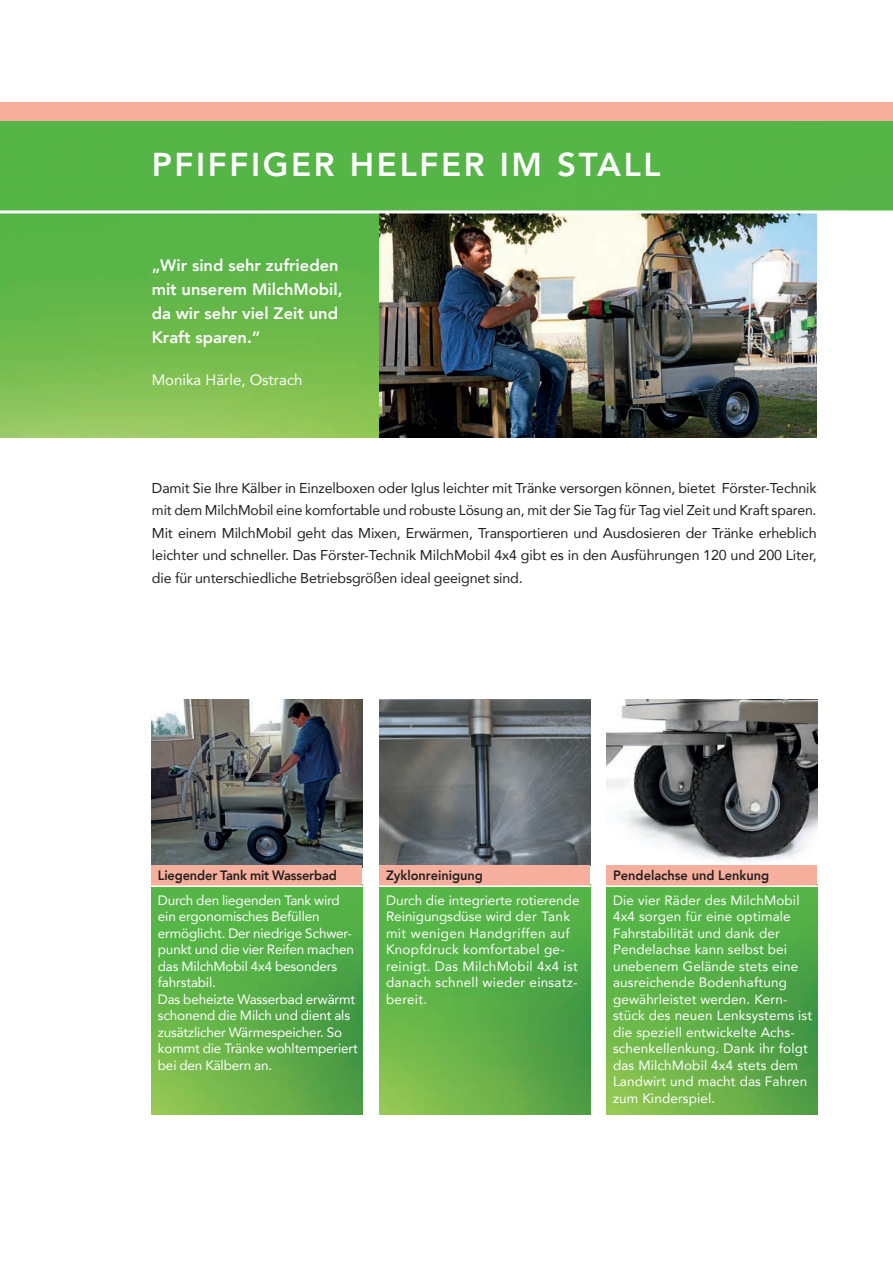
<style>
.page{position:relative;width:893px;height:1263px;background:#fff}
.page>*{position:absolute;margin:0;border:0;box-sizing:border-box;transform-origin:0 0}
.t1{font:800 33px "Avenir LT Com";letter-spacing:.08em;color:#fff}
.t2{font:800 16.5px/24px "Avenir LT Com";color:#fff}
.t3{font:15px "Avenir LT Com";color:#fff}
.t4{font:14.25px/22.5px "Avenir LT Com";letter-spacing:-.01em;color:#231f20;text-align:justify}
.t5{font:13.5px/16.5px "Avenir LT Com";letter-spacing:.01em;color:#fff}
.t6{font:13.5px/16.5px "Avenir LT Com";letter-spacing:-.01em;color:#fff}
.t7{font:800 13.5px "Avenir LT Com";color:#231f20;scale:.95 1}
</style>
<div class="page">
<img style="left:0;top:121px;width:893px;height:317px">
<div style="left:0;top:102px;width:893px;height:19px;background:#f6af9c"></div>
<img style="left:379px;top:213px;width:438px;height:225px">
<hr style="left:0;top:210px;width:893px;height:3px;background:#fff">
<div style="left:817px;top:213px;width:76px;height:240px;background:#fff"></div>
<img style="left:152px;top:887px;width:210px;height:227px">
<img style="left:607px;top:887px;width:210px;height:227px">
<img style="left:380px;top:887px;width:210px;height:227px">
<img style="left:607px;top:700px;width:210px;height:164px">
<img style="left:152px;top:700px;width:210px;height:165px">
<img style="left:380px;top:700px;width:210px;height:165px">
<div style="left:152px;top:865px;width:210px;height:21px;background:#f6af9c"></div>
<div style="left:607px;top:865px;width:210px;height:21px;background:#f6af9c"></div>
<div style="left:380px;top:865px;width:210px;height:21px;background:#f6af9c"></div>
<hr style="left:147px;top:885px;width:675px;height:2px;background:#fff">
<h1 class="t1" style="left:152px;top:145px;width:510px">PFIFFIGER HELFER IM STALL</h1>
<p class="t2" style="left:152px;top:253px;width:193px">„Wir sind sehr zufrieden mit unserem MilchMobil, da wir sehr viel Zeit und<br>Kraft sparen.“</p>
<p class="t3" style="left:152px;top:370px;width:152px">Monika Härle, Ostrach</p>
<p class="t4" style="left:152px;top:476px;width:666px">Damit Sie Ihre Kälber in Einzelboxen oder Iglus leichter mit Tränke versorgen können, bietet Förster-Technik mit dem MilchMobil eine komfortable und robuste Lösung an, mit der Sie Tag für Tag viel Zeit und Kraft sparen.<br>Mit einem MilchMobil geht das Mixen, Erwärmen, Transportieren und Ausdosieren der Tränke erheblich leichter und schneller. Das Förster-Technik MilchMobil 4x4 gibt es in den Ausführungen 120 und 200 Liter, die für unterschiedliche Betriebsgrößen ideal geeignet sind.</p>
<p class="t7" style="left:158px;top:867px;width:190px">Liegender Tank mit Wasserbad</p>
<p class="t6" style="left:158px;top:892px;width:201px">Durch den liegenden Tank wird ein ergonomisches Befüllen ermöglicht. Der niedrige Schwer&shy;punkt und die vier Reifen machen das MilchMobil 4x4 besonders fahrstabil.<br>Das beheizte Wasserbad erwärmt schonend die Milch und dient als zusätzlicher Wärmespeicher. So kommt die Tränke wohltemperiert bei den Kälbern an.</p>
<p class="t7" style="left:386px;top:867px;width:104px">Zyklonreinigung</p>
<p class="t5" style="left:386px;top:892px;width:195px">Durch die integrierte rotierende<br>Reinigungsdüse wird der Tank mit wenigen Handgriffen auf<br>Knopfdruck komfortabel ge&shy;reinigt. Das MilchMobil 4x4 ist danach schnell wieder einsatz&shy;bereit.</p>
<p class="t7" style="left:613px;top:867px;width:166px">Pendelachse und Lenkung</p>
<p class="t5" style="left:613px;top:892px;width:201px">Die vier Räder des MilchMobil<br>4x4 sorgen für eine optimale<br>Fahrstabilität und dank der<br>Pendelachse kann selbst bei unebenem Gelände stets eine ausreichende Bodenhaftung gewährleistet werden. Kern&shy;stück des neuen Lenksystems ist die speziell entwickelte Achs&shy;schenkellenkung. Dank ihr folgt das MilchMobil 4x4 stets dem<br>Landwirt und macht das Fahren zum Kinderspiel.</p>
</div>
